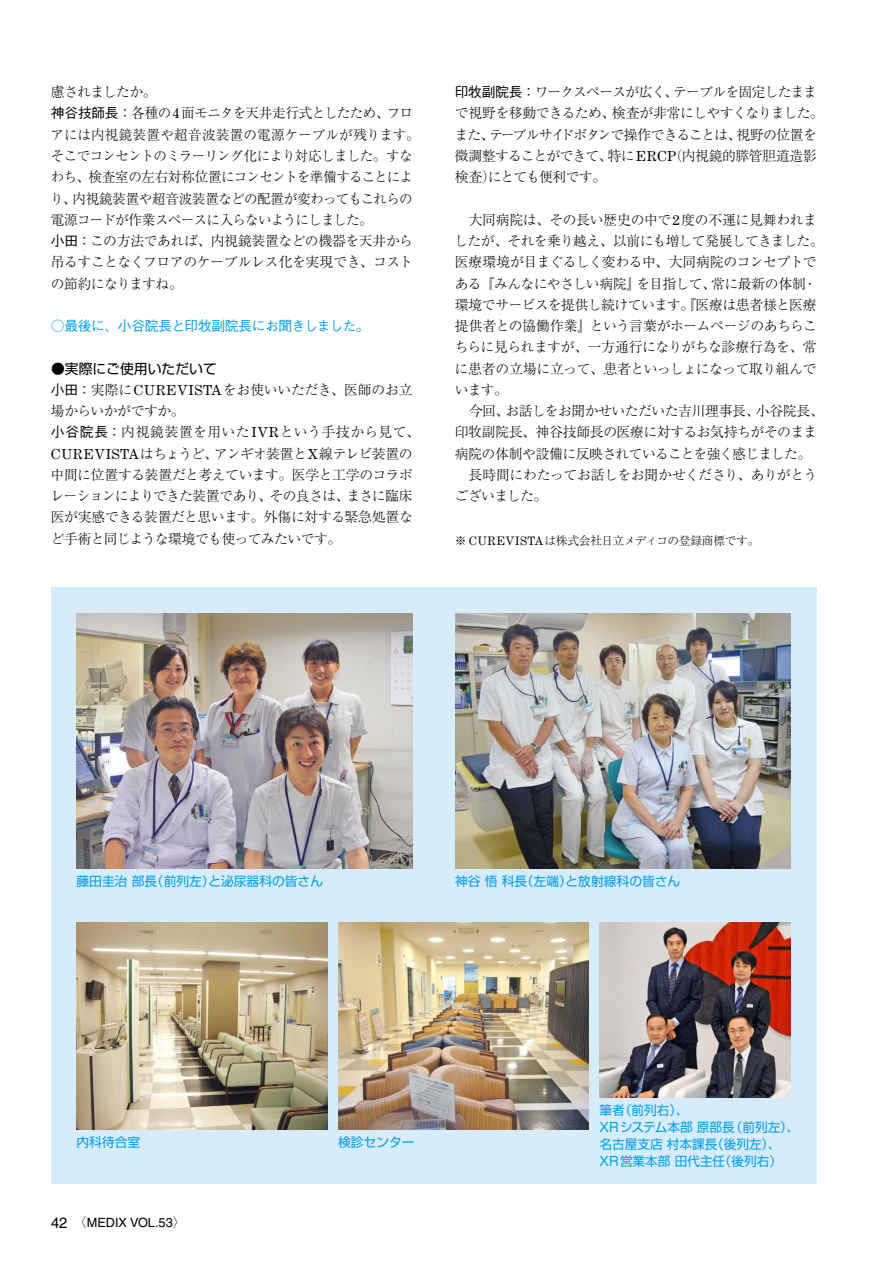
<style>
.page{position:relative;width:893px;height:1263px;background:#fff}
.page>*{position:absolute;margin:0;border:0;box-sizing:border-box;transform-origin:0 0}
.t1{font:300 13.8px/21.3px "Ryumin Pro";letter-spacing:-.035em;color:#000}
.t2{font:500 13.8px "Gothic BBB Pro";letter-spacing:-.035em;color:#009dec}
.t3{font:13.8px "Shin Go Pro";color:#000}
.t4{font:12.75px/17px "Shin Go Pro";color:#009dec}
.t5{font:12.75px "Helvetica";color:#000}
.t6{font:300 11.7px "Ryumin Pro";letter-spacing:-.025em;color:#000}
.s1{font-family:"Gothic BBB Pro";font-weight:500}
.s2{font-family:"Century Expanded";font-weight:400}
.s3{font-size:14.85px}
.s4{font-family:"Ryumin Pro";font-weight:300}
</style>
<div class="page">
<div style="left:51px;top:587px;width:765px;height:596px;background:#d6ecfa"></div>
<img style="left:77px;top:613px;width:335px;height:255px">
<img style="left:455px;top:613px;width:336px;height:255px">
<img style="left:77px;top:923px;width:250px;height:206px">
<img style="left:338px;top:923px;width:251px;height:206px">
<img style="left:600px;top:923px;width:191px;height:174px">
<p class="t1" style="left:50px;top:80px;width:371px">慮されましたか。<br><span class="s1">神谷技師長：</span>各種の<span class="s2">4</span>面モニタを天井走行式としたため、フロアには内視鏡装置や超音波装置の電源ケーブルが残ります。そこでコンセントのミラーリング化により対応しました。すなわち、検査室の左右対称位置にコンセントを準備することにより、内視鏡装置や超音波装置などの配置が変わってもこれらの電源コードが作業スペースに入らないようにしました。<br><span class="s1">小田：</span>この方法であれば、内視鏡装置などの機器を天井から吊るすことなくフロアのケーブルレス化を実現でき、コストの節約になりますね。</p>
<p class="t2" style="left:51px;top:315px;width:320px">○最後に、小谷院長と印牧副院長にお聞きしました。</p>
<p class="t3" style="left:51px;top:357px;width:167px">●実際にご使用いただいて</p>
<p class="t1" style="left:50px;top:378px;width:371px"><span class="s1">小田：</span>実際に<span class="s2">CUREVISTA</span>をお使いいただき、医師のお立場からいかがですか。<br><span class="s1">小谷院長：</span>内視鏡装置を用いた<span class="s2">IVR</span>という手技から見て、<br><span class="s2">CUREVISTA</span>はちょうど、アンギオ装置と<span class="s2">X</span>線テレビ装置の中間に位置する装置だと考えています。医学と工学のコラボレーションによりできた装置であり、その良さは、まさに臨床医が実感できる装置だと思います。外傷に対する緊急処置など手術と同じような環境でも使ってみたいです。</p>
<p class="t1" style="left:454px;top:80px;width:371px"><span class="s1">印牧副院長：</span>ワークスペースが広く、テーブルを固定したままで視野を移動できるため、検査が非常にしやすくなりました。また、テーブルサイドボタンで操作できることは、視野の位置を微調整することができて、特に<span class="s2">ERCP</span>（内視鏡的膵管胆道造影検査）にとても便利です。</p>
<p class="t1" style="left:454px;top:208px;width:371px;text-indent:14px">大同病院は、その長い歴史の中で<span class="s2">2</span>度の不運に見舞われましたが、それを乗り越え、以前にも増して発展してきました。医療環境が目まぐるしく変わる中、大同病院のコンセプトである『みんなにやさしい病院』を目指して、常に最新の体制・環境でサービスを提供し続けています。『医療は患者様と医療提供者との協働作業』という言葉がホームページのあちらこちらに見られますが、一方通行になりがちな診療行為を、常に患者の立場に立って、患者といっしょになって取り組んでいます。</p>
<p class="t1" style="left:469px;top:399px;width:357px">今回、お話しをお聞かせいただいた吉川理事長、小谷院長、</p>
<p class="t1" style="left:455px;top:420px;width:364px">印牧副院長、神谷技師長の医療に対するお気持ちがそのまま</p>
<p class="t1" style="left:455px;top:442px;width:358px">病院の体制や設備に反映されていることを強く感じました。</p>
<p class="t1" style="left:469px;top:463px;width:350px">長時間にわたってお話しをお聞かせくださり、ありがとう</p>
<p class="t1" style="left:454px;top:484px;width:94px">ございました。</p>
<p class="t6" style="left:455px;top:531px;width:306px">※ <span class="s2">CUREVISTA</span>は株式会社日立メディコの登録商標です。</p>
<p class="t4" style="left:77px;top:871px;width:248px">藤田圭治 部長（前列左）と泌尿器科の皆さん</p>
<p class="t4" style="left:455px;top:871px;width:227px">神谷 悟 科長（左端）と放射線科の皆さん</p>
<p class="t4" style="left:77px;top:1132px;width:65px">内科待合室</p>
<p class="t4" style="left:338px;top:1132px;width:78px">検診センター</p>
<p class="t5" style="left:51px;top:1215px;width:136px"><span class="s3">42</span><span class="s4">　〈</span>MEDIX VOL.53<span class="s4">〉</span></p>
<p class="t4" style="left:600px;top:1100px;width:201px">筆者（前列右）、<br>XRシステム本部 原部長（前列左）、名古屋支店 村本課長（後列左）、<br>XR営業本部 田代主任（後列右）</p>
</div>
